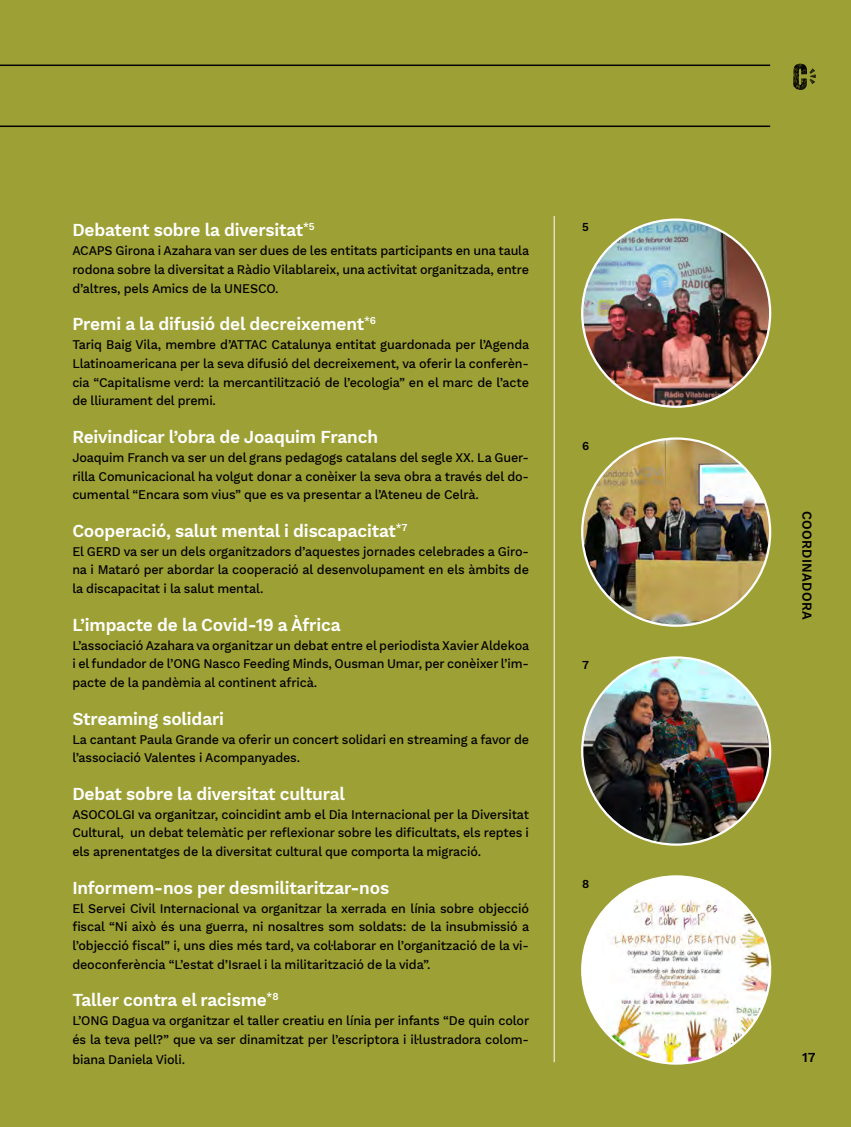
<style>
.page{position:relative;width:851px;height:1127px;background:#fff}
.page>*{position:absolute;margin:0;border:0;box-sizing:border-box;transform-origin:0 0}
.t1{font:600 18px "Work Sans";letter-spacing:-.01em;color:#fff;scale:.96 1}
.t2{font:600 13.5px "Work Sans";letter-spacing:.025em;color:#000;scale:.96 1}
.t3{font:500 13.05px/18.8px "Work Sans";letter-spacing:-.01em;color:#000;text-align:justify;scale:.96 1}
.t4{font:600 12px "Work Sans";color:#000;scale:.96 1}
</style>
<div class="page">
<div style="left:0;top:0;width:850px;height:1127px;background:#9da035"></div>
<svg style="left:793px;top:64px;width:22px;height:26px"></svg>
<hr style="left:553px;top:216px;width:1px;height:846px;background:#fff">
<hr style="left:0;top:65px;width:770px;height:1px;background:#000">
<hr style="left:0;top:126px;width:770px;height:1px;background:#000">
<img style="left:582px;top:220px;width:188px;height:187px;border-radius:94px">
<img style="left:582px;top:438px;width:188px;height:188px;border-radius:94px">
<div style="left:582px;top:876px;width:188px;height:187px;background:#fff;border-radius:50%"></div>
<img style="left:602px;top:896px;width:168px;height:167px">
<img style="left:582px;top:657px;width:188px;height:187px;border-radius:94px">
<h1 class="t1" style="left:72px;top:220px;width:254px">Debatent sobre la diversitat<sup>*5</sup></h1>
<p class="t3" style="left:72px;top:242px;width:477px">ACAPS Girona i Azahara van ser dues de les entitats participants en una taula rodona sobre la diversitat a Ràdio Vilablareix, una activitat organitzada, entre d’altres, pels Amics de la UNESCO.</p>
<h1 class="t1" style="left:72px;top:314px;width:318px">Premi a la difusió del decreixement<sup>*6</sup></h1>
<p class="t3" style="left:72px;top:336px;width:477px">Tariq Baig Vila, membre d’ATTAC Catalunya entitat guardonada per l’Agenda Llatinoamericana per la seva difusió del decreixement, va oferir la conferèn&shy;cia “Capitalisme verd: la mercantilització de l’ecologia” en el marc de l’acte de lliurament del premi.</p>
<h1 class="t1" style="left:72px;top:426px;width:320px">Reivindicar l’obra de Joaquim Franch</h1>
<p class="t3" style="left:72px;top:448px;width:477px">Joaquim Franch va ser un del grans pedagogs catalans del segle XX. La Guer&shy;rilla Comunicacional ha volgut donar a conèixer la seva obra a través del do&shy;cumental “Encara som vius” que es va presentar a l’Ateneu de Celrà.</p>
<h1 class="t1" style="left:72px;top:520px;width:350px">Cooperació, salut mental i discapacitat<sup>*7</sup></h1>
<p class="t3" style="left:72px;top:542px;width:477px">El GERD va ser un dels organitzadors d’aquestes jornades celebrades a Giro&shy;na i Mataró per abordar la cooperació al desenvolupament en els àmbits de la discapacitat i la salut mental.</p>
<h1 class="t1" style="left:72px;top:614px;width:281px">L’impacte de la Covid-19 a Àfrica</h1>
<p class="t3" style="left:72px;top:636px;width:477px">L’associació Azahara va organitzar un debat entre el periodista Xavier Aldekoa i el fundador de l’ONG Nasco Feeding Minds, Ousman Umar, per conèixer l’im&shy;pacte de la pandèmia al continent africà.</p>
<h1 class="t1" style="left:72px;top:708px;width:159px">Streaming solidari</h1>
<p class="t3" style="left:72px;top:730px;width:477px">La cantant Paula Grande va oferir un concert solidari en streaming a favor de l’associació Valentes i Acompanyades.</p>
<h1 class="t1" style="left:72px;top:783px;width:285px">Debat sobre la diversitat cultural</h1>
<p class="t3" style="left:72px;top:805px;width:477px">ASOCOLGI va organitzar, coincidint amb el Dia Internacional per la Diversitat Cultural, un debat telemàtic per reflexionar sobre les dificultats, els reptes i els aprenentatges de la diversitat cultural que comporta la migració.</p>
<h1 class="t1" style="left:72px;top:877px;width:331px">Informem-nos per desmilitaritzar-nos</h1>
<p class="t3" style="left:72px;top:899px;width:477px">El Servei Civil Internacional va organitzar la xerrada en línia sobre objecció fiscal “Ni això és una guerra, ni nosaltres som soldats: de la insubmissió a l’objecció fiscal” i, uns dies més tard, va col·laborar en l’organització de la vi&shy;deoconferència “L’estat d’Israel i la militarització de la vida”.</p>
<h1 class="t1" style="left:72px;top:990px;width:216px">Taller contra el racisme<sup>*8</sup></h1>
<p class="t3" style="left:72px;top:1012px;width:477px;line-height:19.2px">L’ONG Dagua va organitzar el taller creatiu en línia per infants “De quin color és la teva pell?” que va ser dinamitzat per l’escriptora i il·lustradora colom&shy;biana Daniela Violi.</p>
<p class="t4" style="left:582px;top:220px;width:8px">5</p>
<p class="t4" style="left:582px;top:439px;width:9px">6</p>
<p class="t4" style="left:582px;top:657px;width:9px">7</p>
<p class="t4" style="left:582px;top:876px;width:9px">8</p>
<p class="t2" style="left:814px;top:511px;width:114px;rotate:90deg">COORDINADORA</p>
<p class="t2" style="left:802px;top:1050px;width:15px">17</p>
</div>
